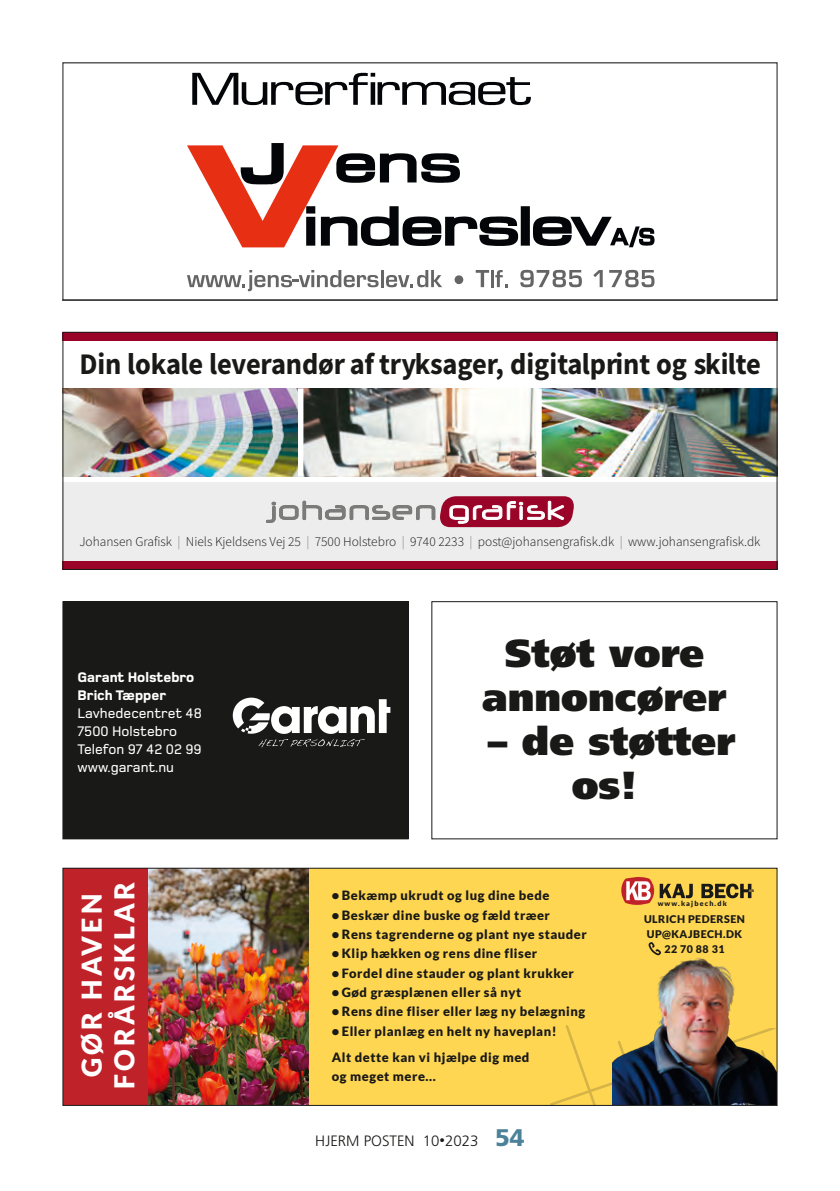
<style>
.page{position:relative;width:840px;height:1191px;background:#fff}
.page>*{position:absolute;margin:0;border:0;box-sizing:border-box;transform-origin:0 0}
.t1{font:900 39px/44px "Frutiger LT Std";color:#191918;text-align:center}
.t2{font:30px "Source Sans Variable";letter-spacing:-.005em;color:#191918;scale:.95 1}
.t3{font:900 27.2px "Lato";letter-spacing:.12em;color:#fff}
.t4{font:300 15px "Frutiger LT Std";color:#191918}
.t5{font:500 14.4px/18px "Foundry Monoline";color:#fff}
.t6{font:800 14.4px/18px "Foundry Monoline";color:#fff}
.t7{font:13.4px "Source Sans Variable";color:#191918}
.t8{font:900 12.8px/25.8px "Lato";letter-spacing:.04em;color:#191918}
.t9{font:900 10.6px/14.8px "Lato";letter-spacing:.04em;color:#191918;text-align:center}
.t10{font:900 7px "Lato";letter-spacing:.16em;color:#191918}
.s1{color:#7b7b7a}
.s2{font-size:11px}
.s3{font-weight:900;font-size:24px;color:#4b8299}
</style>
<div class="page">
<svg style="left:192px;top:73px;width:462px;height:174px"></svg>
<svg style="left:187px;top:270px;width:191px;height:21px"></svg>
<hr style="left:380px;top:270px;width:3px;height:17px;background:#656566">
<svg style="left:386px;top:270px;width:56px;height:17px"></svg>
<svg style="left:475px;top:270px;width:14px;height:17px"></svg>
<hr style="left:490px;top:270px;width:3px;height:17px;background:#656566">
<svg style="left:495px;top:270px;width:12px;height:17px"></svg>
<svg style="left:520px;top:270px;width:61px;height:17px"></svg>
<svg style="left:593px;top:270px;width:9px;height:17px"></svg>
<svg style="left:609px;top:270px;width:45px;height:17px"></svg>
<svg style="left:454px;top:275px;width:9px;height:9px"></svg>
<div style="left:62px;top:482px;width:715px;height:82px;background:#ededed"></div>
<div style="left:62px;top:561px;width:715px;height:9px;background:#9a0428"></div>
<div style="left:62px;top:332px;width:715px;height:8px;background:#9a0428"></div>
<svg style="left:266px;top:496px;width:307px;height:31px"></svg>
<img style="left:64px;top:388px;width:711px;height:88px">
<div style="left:536px;top:388px;width:5px;height:88px;background:#fff"></div>
<div style="left:298px;top:388px;width:5px;height:88px;background:#fff"></div>
<div style="left:62px;top:332px;width:715px;height:238px;border:1px solid #191918"></div>
<div style="left:63px;top:868px;width:713px;height:237px;background:#ffd651"></div>
<div style="left:63px;top:868px;width:86px;height:237px;background:#c0222a"></div>
<svg style="left:550px;top:1025px;width:62px;height:79px"></svg>
<svg style="left:701px;top:883px;width:52px;height:15px"></svg>
<svg style="left:621px;top:877px;width:71px;height:28px"></svg>
<img style="left:612px;top:951px;width:163px;height:153px">
<img style="left:149px;top:869px;width:159px;height:235px">
<svg style="left:648px;top:942px;width:12px;height:13px"></svg>
<div style="left:62px;top:867px;width:715px;height:239px;border:1px solid #191918"></div>
<div style="left:63px;top:601px;width:345px;height:238px;background:#191918"></div>
<svg style="left:233px;top:697px;width:157px;height:50px"></svg>
<div style="left:62px;top:601px;width:346px;height:238px;border:1px solid #191918"></div>
<h2 class="t2" style="left:79px;top:346px;width:718px">Din lokale leverandør af tryksager, digitalprint og skilte</h2>
<p class="t7" style="left:79px;top:533px;width:682px">Johansen Grafisk <span class="s1">|</span> Niels Kjeldsens Vej 25 <span class="s1">|</span> 7500 Holstebro <span class="s1">|</span> 9740 2233 <span class="s1">|</span> post@johansengrafisk.dk <span class="s1">|</span> www.johansengrafisk.dk</p>
<p class="t6" style="left:77px;top:668px;width:118px">Garant Holstebro<br>Brich Tæpper</p>
<p class="t5" style="left:77px;top:704px;width:126px">Lavhedecentret 48<br>7500 Holstebro<br>Telefon 97 42 02 99 www.garant.nu</p>
<h3 class="t3" style="left:108px;top:1089px;width:209px;rotate:-90deg">FORÅRSKLAR</h3>
<h3 class="t3" style="left:76px;top:1077px;width:184px;rotate:-90deg">GØR HAVEN</h3>
<h1 class="t1" style="left:482px;top:631px;width:246px">Støt vore annoncører</h1>
<h1 class="t1" style="left:487px;top:719px;width:249px">– de støtter os!</h1>
<p class="t8" style="left:331px;top:882px;width:219px">• Bekæmp ukrudt og lug dine bede</p>
<p class="t8" style="left:331px;top:902px;width:219px">• Beskær dine buske og fæld træer</p>
<p class="t8" style="left:331px;top:921px;width:256px">• Rens tagrenderne og plant nye stauder</p>
<p class="t8" style="left:331px;top:940px;width:207px">• Klip hækken og rens dine fliser</p>
<p class="t8" style="left:331px;top:960px;width:243px">• Fordel dine stauder og plant krukker</p>
<p class="t8" style="left:331px;top:979px;width:191px">• Gød græsplænen eller så nyt</p>
<p class="t8" style="left:331px;top:998px;width:255px">• Rens dine fliser eller læg ny belægning</p>
<p class="t8" style="left:331px;top:1018px;width:226px">• Eller planlæg en helt ny haveplan!<br>Alt dette kan vi hjælpe dig med</p>
<p class="t8" style="left:331px;top:1063px;width:105px">og meget mere...</p>
<p class="t4" style="left:315px;top:1132px;width:211px">HJERM POSTEN 10<span class="s2">•</span>2023 <span class="s3">54</span></p>
<p class="t10" style="left:657px;top:899px;width:71px">www.kajbech.dk</p>
<p class="t9" style="left:643px;top:911px;width:102px">ULRICH PEDERSEN<br>UP@KAJBECH.DK<br>22 70 88 31</p>
</div>
